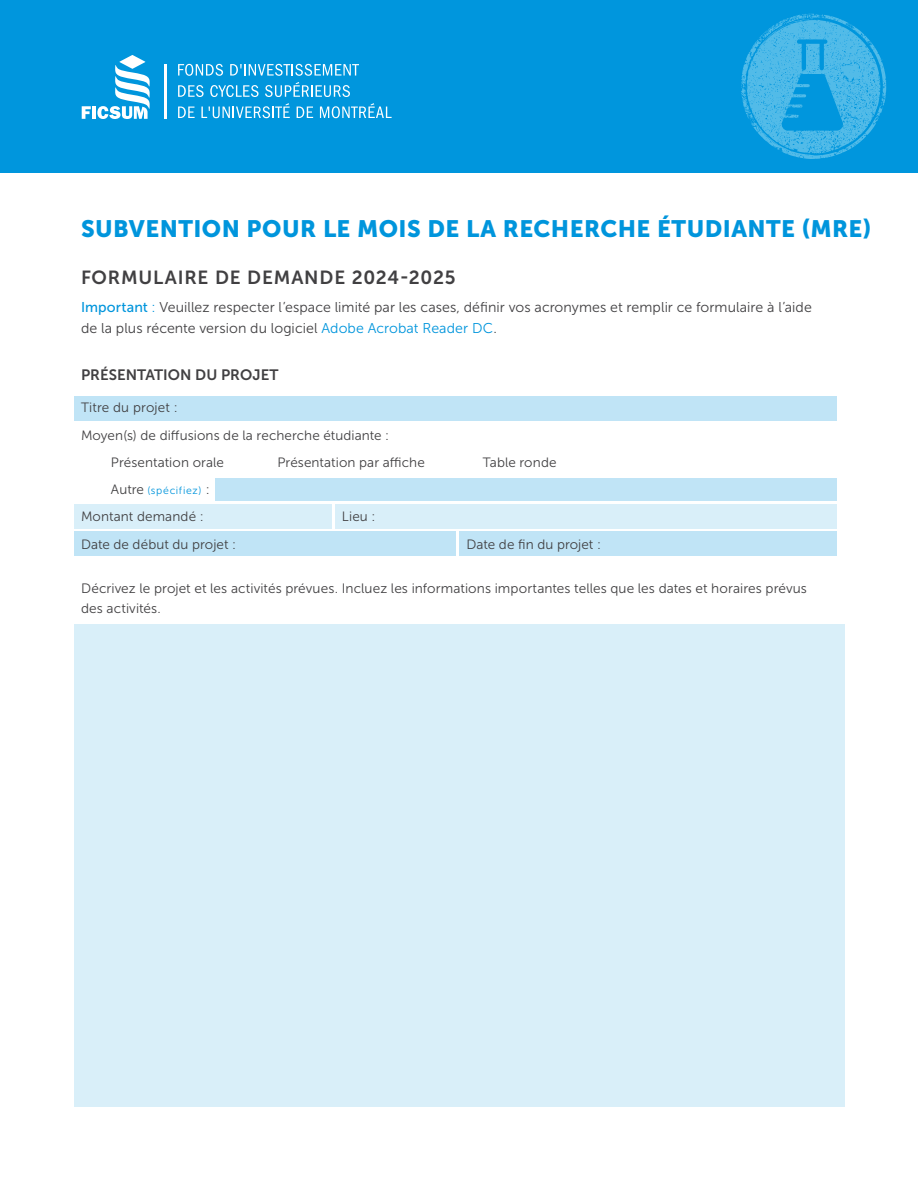
<style>
.page{position:relative;width:918px;height:1188px;background:#fff}
.page>*{position:absolute;margin:0;border:0;box-sizing:border-box;transform-origin:0 0}
.t1{font:23.7px "Museo Sans 900";letter-spacing:.02em;color:#0095dc}
.t2{font:18.9px "Museo Sans 700";letter-spacing:.04em;color:#414042}
.t3{font:15px "Museo Sans 700";color:#414042}
.t4{font:14.25px/20.5px "Museo Sans 300";letter-spacing:.005em;color:#414042}
.t5{font:13.65px/19.6px "Museo Sans 300";letter-spacing:.005em;color:#414042}
.t6{font:13.5px "Museo Sans 300";letter-spacing:.005em;color:#414042}
.t7{font:10.5px "Museo Sans 300";letter-spacing:.06em;color:#0095dc}
.s1{font-family:"Museo Sans 500";color:#0095dc}
.s2{color:#0095dc}
.s3{font-size:13.5px;color:#414042}
</style>
<div class="page">
<div style="left:74px;top:396px;width:763px;height:24px;background:#c0e4f6"></div>
<div style="left:74px;top:504px;width:258px;height:24px;background:#d9eff9"></div>
<div style="left:74px;top:532px;width:382px;height:24px;background:#c0e4f6"></div>
<div style="left:74px;top:624px;width:771px;height:483px;background:#d9eff9"></div>
<div style="left:459px;top:532px;width:378px;height:24px;background:#c0e4f6"></div>
<div style="left:335px;top:504px;width:502px;height:24px;background:#d9eff9"></div>
<div style="left:0;top:0;width:918px;height:172px;background:#0096dd"></div>
<svg style="left:178px;top:64px;width:45px;height:12px"></svg>
<svg style="left:230px;top:64px;width:129px;height:12px"></svg>
<svg style="left:178px;top:85px;width:26px;height:12px"></svg>
<svg style="left:210px;top:85px;width:49px;height:12px"></svg>
<svg style="left:265px;top:82px;width:85px;height:15px"></svg>
<svg style="left:178px;top:107px;width:17px;height:11px"></svg>
<svg style="left:201px;top:103px;width:89px;height:15px"></svg>
<svg style="left:297px;top:107px;width:16px;height:11px"></svg>
<svg style="left:320px;top:103px;width:72px;height:15px"></svg>
<hr style="left:165px;top:64px;width:2px;height:55px;background:#fff">
<svg style="left:82px;top:106px;width:9px;height:13px"></svg>
<hr style="left:92px;top:106px;width:4px;height:13px;background:#fff">
<svg style="left:97px;top:55px;width:53px;height:64px"></svg>
<svg style="left:741px;top:14px;width:145px;height:145px"></svg>
<div style="left:215px;top:478px;width:622px;height:23px;background:#c0e4f6"></div>
<h1 class="t1" style="left:81px;top:216px;width:792px">SUBVENTION POUR LE MOIS DE LA RECHERCHE ÉTUDIANTE (MRE)</h1>
<h2 class="t2" style="left:81px;top:267px;width:376px">FORMULAIRE DE DEMANDE 2024-2025</h2>
<p class="t4" style="left:81px;top:297px;width:732px"><span class="s1">Important</span> <span class="s2">:</span> Veuillez respecter l’espace limité par les cases, définir vos acronymes et remplir ce formulaire à l’aide de la plus récente version du logiciel <span class="s2">Adobe Acrobat Reader DC</span>.</p>
<p class="t3" style="left:81px;top:367px;width:199px">PRÉSENTATION DU PROJET</p>
<p class="t6" style="left:81px;top:400px;width:98px">Titre du projet :</p>
<p class="t6" style="left:81px;top:428px;width:310px">Moyen(s) de diffusions de la recherche étudiante :</p>
<p class="t6" style="left:111px;top:455px;width:115px">Présentation orale</p>
<p class="t6" style="left:277px;top:455px;width:149px">Présentation par affiche</p>
<p class="t6" style="left:483px;top:455px;width:75px">Table ronde</p>
<p class="t7" style="left:111px;top:485px;width:100px"><span class="s3">Autre</span> (spécifiez) <span class="s3">:</span></p>
<p class="t6" style="left:81px;top:510px;width:124px">Montant demandé :</p>
<p class="t6" style="left:342px;top:510px;width:35px">Lieu :</p>
<p class="t6" style="left:81px;top:537px;width:157px">Date de début du projet :</p>
<p class="t6" style="left:467px;top:537px;width:136px">Date de fin du projet :</p>
<p class="t5" style="left:81px;top:578px;width:727px">Décrivez le projet et les activités prévues. Incluez les informations importantes telles que les dates et horaires prévus des activités.</p>
</div>
